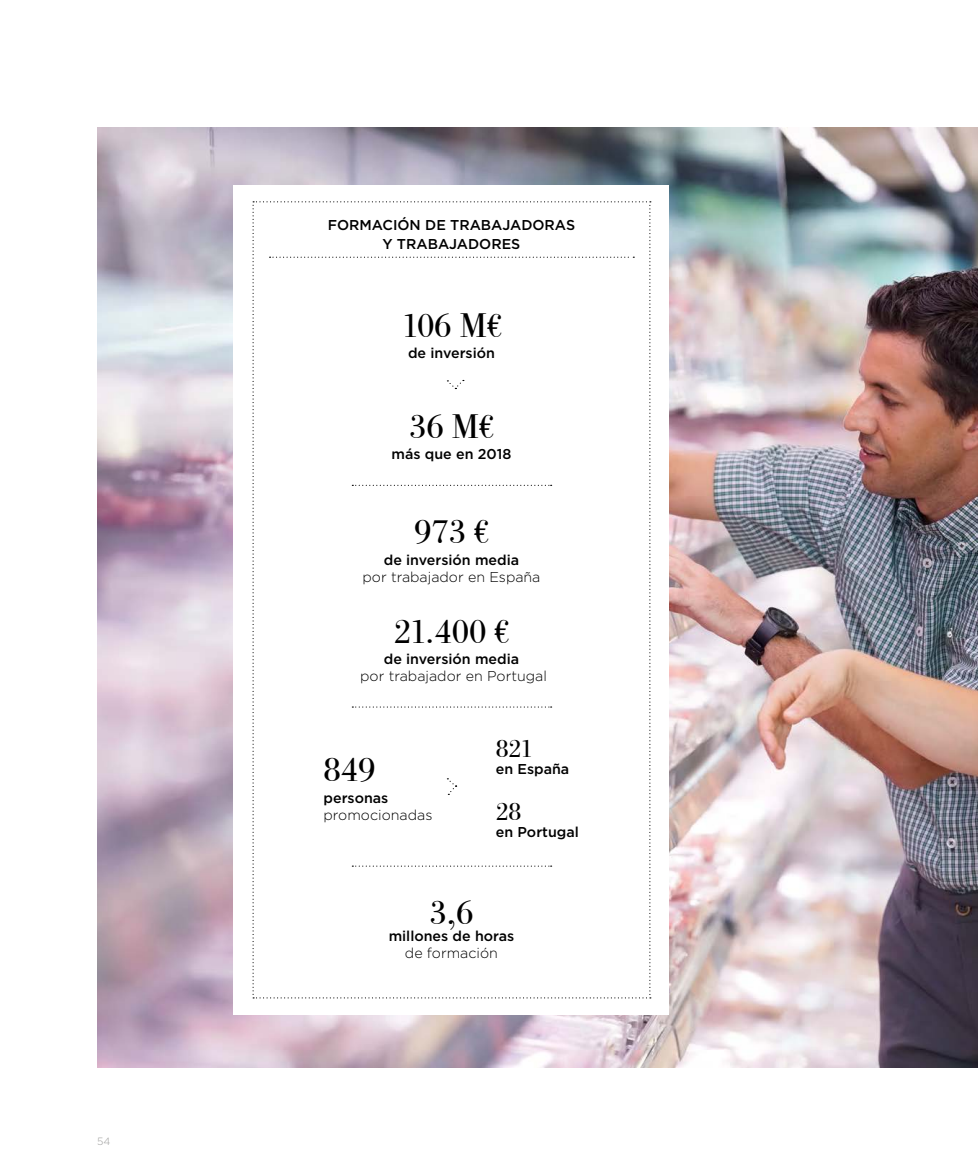
<style>
.page{position:relative;width:978px;height:1170px;background:#fff}
.page>*{position:absolute;margin:0;border:0;box-sizing:border-box;transform-origin:0 0}
.t1{font:34.5px "Bodoni Classico";color:#000}
.t2{font:25.5px "Bodoni Classico";color:#000}
.t3{font:500 14.25px/19.5px "Gotham Pro";color:#000;text-align:center}
.t4{font:300 14.25px "Gotham Pro";color:#000}
.t5{font:300 10.5px "Gotham Pro";color:#9d9d9c}
</style>
<div class="page">
<img style="left:98px;top:128px;width:880px;height:939px">
<div style="left:234px;top:185px;width:435px;height:829px;background:#fff"></div>
<svg style="left:253px;top:201px;width:398px;height:797px"></svg>
<p class="t5" style="left:97px;top:1135px;width:15px">54</p>
<p class="t3" style="left:328px;top:214px;width:249px">FORMACIÓN DE TRABAJADORAS<br>Y TRABAJADORES</p>
<h1 class="t1" style="left:401px;top:304px;width:102px">106 M€</h1>
<p class="t3" style="left:408px;top:343px;width:88px">de inversión</p>
<h1 class="t1" style="left:409px;top:406px;width:86px">36 M€</h1>
<p class="t3" style="left:392px;top:444px;width:121px">más que en 2018</p>
<h1 class="t1" style="left:414px;top:511px;width:76px">973 €</h1>
<p class="t3" style="left:384px;top:549px;width:137px">de inversión media</p>
<p class="t4" style="left:362px;top:569px;width:179px">por trabajador en España</p>
<h1 class="t1" style="left:394px;top:610px;width:117px">21.400 €</h1>
<p class="t3" style="left:384px;top:648px;width:137px">de inversión media</p>
<p class="t4" style="left:360px;top:668px;width:188px">por trabajador en Portugal</p>
<h1 class="t1" style="left:324px;top:749px;width:53px">849</h1>
<p class="t3" style="left:324px;top:787px;width:66px">personas</p>
<p class="t4" style="left:324px;top:806px;width:110px">promocionadas</p>
<h2 class="t2" style="left:496px;top:733px;width:39px">821</h2>
<p class="t3" style="left:496px;top:758px;width:75px">en España</p>
<h2 class="t2" style="left:496px;top:796px;width:27px">28</h2>
<p class="t3" style="left:496px;top:822px;width:85px">en Portugal</p>
<h1 class="t1" style="left:429px;top:892px;width:46px">3,6</h1>
<p class="t3" style="left:389px;top:926px;width:127px">millones de horas</p>
<p class="t4" style="left:405px;top:945px;width:95px">de formación</p>
</div>
